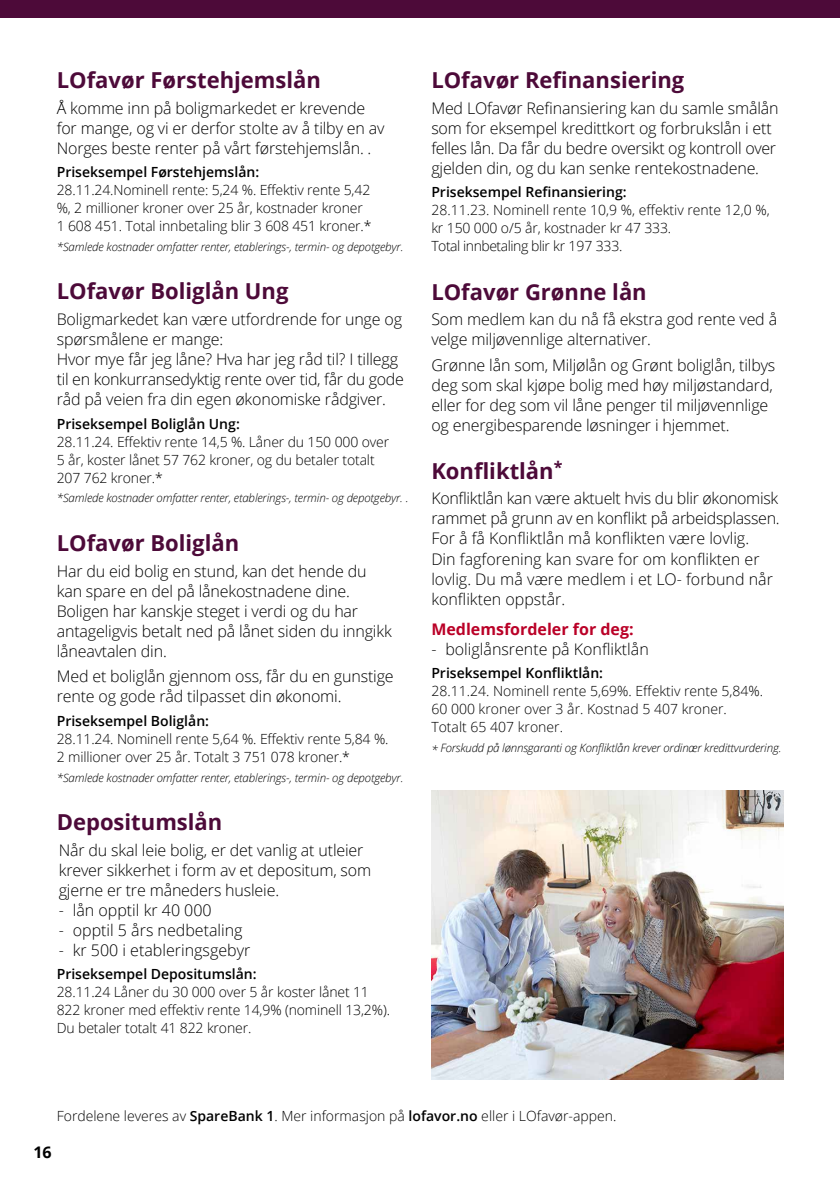
<style>
.page{position:relative;width:840px;height:1191px;background:#fff}
.page>*{position:absolute;margin:0;border:0;box-sizing:border-box;transform-origin:0 0}
.t1{font:700 22px "Open Sans";color:#4d0a39}
.t2{font:300 16px/20px "Open Sans";letter-spacing:-.01em;color:#000}
.t3{font:700 16px "Open Sans";color:#ba0027}
.t4{font:700 16px "Open Sans";color:#000}
.t5{font:300 14px/18px "Open Sans";letter-spacing:-.01em;color:#000}
.t6{font:600 14px "Open Sans";color:#000}
.t7{font:italic 300 11.6px "Open Sans";letter-spacing:-.01em;color:#000}
.s1{font-size:12px}
.s2{font-weight:600}
</style>
<div class="page">
<img style="left:431px;top:790px;width:351px;height:289px">
<div style="left:0;top:0;width:839px;height:17px;background:#4d0a39"></div>
<h1 class="t1" style="left:57px;top:64px;width:265px">LOfavør Førstehjemslån</h1>
<p class="t2" style="left:57px;top:97px;width:329px">Å komme inn på boligmarkedet er krevende for mange, og vi er derfor stolte av å tilby en av<br>Norges beste renter på vårt førstehjemslån. .</p>
<p class="t6" style="left:57px;top:163px;width:204px">Priseksempel Førstehjemslån:</p>
<p class="t5" style="left:57px;top:181px;width:316px">28.11.24.Nominell rente: 5,24 %. Effektiv rente 5,42 %, 2 millioner kroner over 25 år, kostnader kroner<br>1 608 451. Total innbetaling blir 3 608 451 kroner.*</p>
<p class="t7" style="left:57px;top:239px;width:348px">*Samlede kostnader omfatter renter, etablerings-, termin- og depotgebyr.</p>
<h1 class="t1" style="left:57px;top:276px;width:233px">LOfavør Boliglån Ung</h1>
<p class="t2" style="left:57px;top:309px;width:348px">Boligmarkedet kan være utfordrende for unge og spørsmålene er mange:<br>Hvor mye får jeg låne? Hva har jeg råd til? I tillegg til en konkurransedyktig rente over tid, får du gode råd på veien fra din egen økonomiske rådgiver.</p>
<p class="t6" style="left:57px;top:414px;width:184px">Priseksempel Boliglån Ung:</p>
<p class="t5" style="left:57px;top:432px;width:334px">28.11.24. Effektiv rente 14,5 %. Låner du 150 000 over<br>5 år, koster lånet 57 762 kroner, og du betaler totalt<br>207 762 kroner.*</p>
<p class="t7" style="left:57px;top:490px;width:353px">*Samlede kostnader omfatter renter, etablerings-, termin- og depotgebyr. <span class="s1">.</span></p>
<h1 class="t1" style="left:57px;top:527px;width:184px">LOfavør Boliglån</h1>
<p class="t2" style="left:57px;top:560px;width:336px">Har du eid bolig en stund, kan det hende du kan spare en del på lånekostnadene dine.<br>Boligen har kanskje steget i verdi og du har antageligvis betalt ned på lånet siden du inngikk låneavtalen din.</p>
<p class="t2" style="left:57px;top:666px;width:338px">Med et boliglån gjennom oss, får du en gunstige rente og gode råd tilpasset din økonomi.</p>
<p class="t6" style="left:57px;top:711px;width:154px">Priseksempel Boliglån:</p>
<p class="t5" style="left:57px;top:729px;width:333px">28.11.24. Nominell rente 5,64 %. Effektiv rente 5,84 %.<br>2 millioner over 25 år. Totalt 3 751 078 kroner.*</p>
<p class="t7" style="left:57px;top:769px;width:348px">*Samlede kostnader omfatter renter, etablerings-, termin- og depotgebyr.</p>
<h1 class="t1" style="left:57px;top:806px;width:167px">Depositumslån</h1>
<p class="t2" style="left:59px;top:839px;width:314px">Når du skal leie bolig, er det vanlig at utleier krever sikkerhet i form av et depositum, som gjerne er tre måneders husleie.</p>
<p class="t2" style="left:59px;top:899px;width:154px">- lån opptil kr 40 000</p>
<p class="t2" style="left:59px;top:919px;width:185px">- opptil 5 års nedbetaling</p>
<p class="t2" style="left:59px;top:939px;width:193px">- kr 500 i etableringsgebyr</p>
<p class="t6" style="left:57px;top:964px;width:201px">Priseksempel Depositumslån:</p>
<p class="t5" style="left:57px;top:983px;width:334px">28.11.24 Låner du 30 000 over 5 år koster lånet 11<br>822 kroner med effektiv rente 14,9% (nominell 13,2%).<br>Du betaler totalt 41 822 kroner.</p>
<h1 class="t1" style="left:431px;top:64px;width:254px">LOfavør Refinansiering</h1>
<p class="t2" style="left:431px;top:97px;width:348px">Med LOfavør Refinansiering kan du samle smålån som for eksempel kredittkort og forbrukslån i ett felles lån. Da får du bedre oversikt og kontroll over gjelden din, og du kan senke rentekostnadene.</p>
<p class="t6" style="left:431px;top:183px;width:197px">Priseksempel Refinansiering:</p>
<p class="t5" style="left:431px;top:201px;width:340px">28.11.23. Nominell rente 10,9 %, effektiv rente 12,0 %, kr 150 000 o/5 år, kostnader kr 47 333.<br>Total innbetaling blir kr 197 333.</p>
<h1 class="t1" style="left:431px;top:276px;width:217px">LOfavør Grønne lån</h1>
<p class="t2" style="left:431px;top:309px;width:347px">Som medlem kan du nå få ekstra god rente ved å velge miljøvennlige alternativer.</p>
<p class="t2" style="left:431px;top:355px;width:345px">Grønne lån som, Miljølån og Grønt boliglån, tilbys deg som skal kjøpe bolig med høy miljøstandard, eller for deg som vil låne penger til miljøvennlige og energibesparende løsninger i hjemmet.</p>
<h1 class="t1" style="left:431px;top:456px;width:132px">Konfliktlån<sup>*</sup></h1>
<p class="t2" style="left:431px;top:488px;width:349px">Konfliktlån kan være aktuelt hvis du blir økonomisk rammet på grunn av en konflikt på arbeidsplassen.<br>For å få Konfliktlån må konflikten være lovlig.<br>Din fagforening kan svare for om konflikten er lovlig. Du må være medlem i et LO- forbund når konflikten oppstår.</p>
<p class="t3" style="left:431px;top:617px;width:204px">Medlemsfordeler for deg:</p>
<p class="t2" style="left:431px;top:638px;width:219px">- boliglånsrente på Konfliktlån</p>
<p class="t6" style="left:431px;top:663px;width:173px">Priseksempel Konfliktlån:</p>
<p class="t5" style="left:431px;top:682px;width:333px">28.11.24. Nominell rente 5,69%. Effektiv rente 5,84%.<br>60 000 kroner over 3 år. Kostnad 5 407 kroner.<br>Totalt 65 407 kroner.</p>
<p class="t7" style="left:431px;top:739px;width:351px">* Forskudd på lønnsgaranti og Konfliktlån krever ordinær kredittvurdering.</p>
<p class="t5" style="left:57px;top:1106px;width:561px">Fordelene leveres av <span class="s2">SpareBank 1</span>. Mer informasjon på <span class="s2">lofavor.no</span> eller i LOfavør-appen.</p>
<p class="t4" style="left:33px;top:1140px;width:20px">16</p>
</div>
